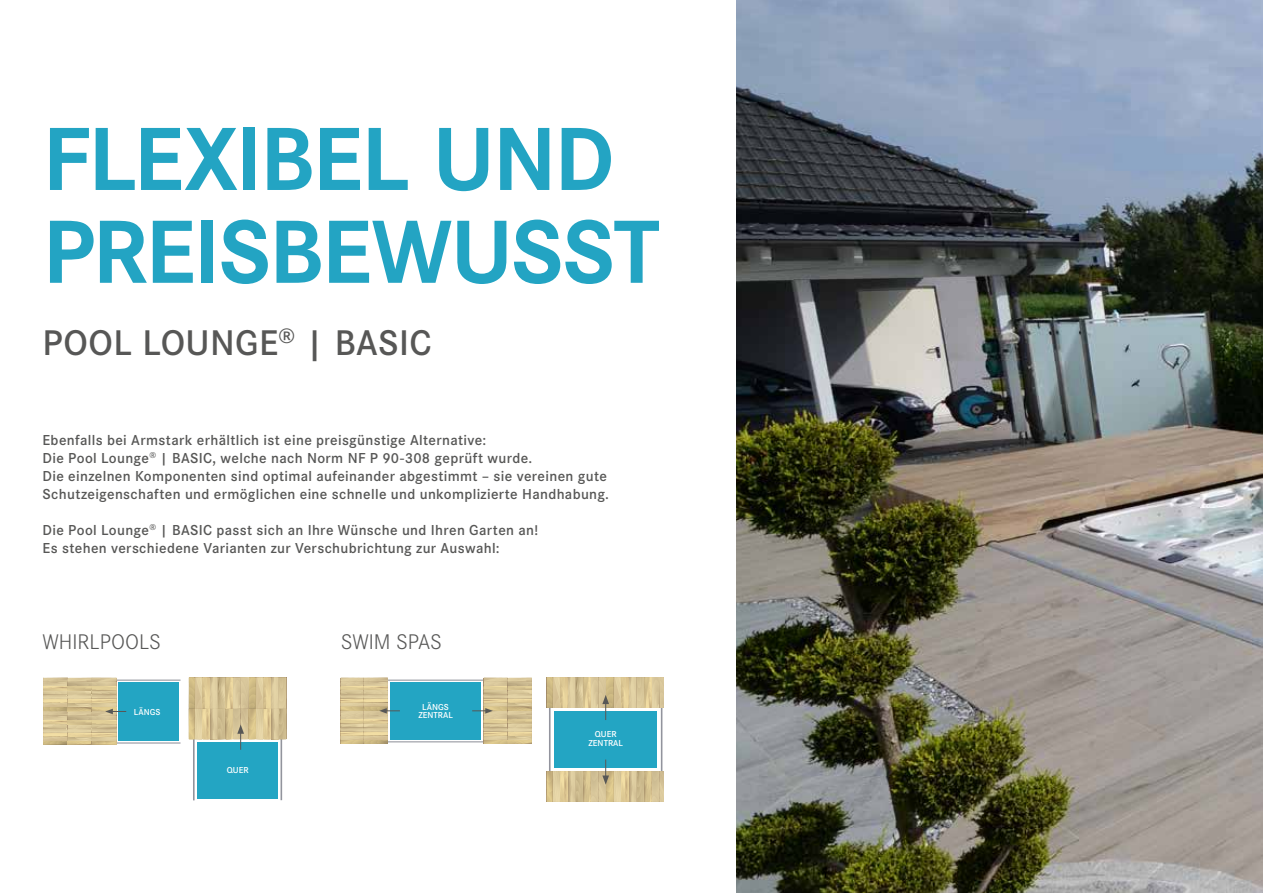
<style>
.page{position:relative;width:1263px;height:893px;background:#fff}
.page>*{position:absolute;margin:0;border:0;box-sizing:border-box;transform-origin:0 0}
.t1{font:700 93px/92.8px "Corporate S";letter-spacing:-.025em;color:#23a4c3}
.t2{font:600 37.05px "Corporate S";letter-spacing:.01em;color:#575756}
.t3{font:300 22.05px "Corporate S";letter-spacing:-.005em;color:#575756}
.t4{font:600 15px/18px "Corporate S";letter-spacing:.025em;color:#575756}
.t5{font:600 9px/8.1px "Corporate S Pro";color:#fff;text-align:center}
</style>
<div class="page">
<img style="left:736px;top:0;width:527px;height:893px">
<hr style="left:48px;top:680px;width:133px;height:1px;background:#92949d">
<hr style="left:45px;top:742px;width:136px;height:1px;background:#92949d">
<div style="left:118px;top:682px;width:61px;height:59px;background:#23a5c3"></div>
<svg style="left:43px;top:678px;width:83px;height:66px"></svg>
<hr style="left:341px;top:680px;width:189px;height:1px;background:#92949d">
<hr style="left:341px;top:741px;width:189px;height:1px;background:#92949d">
<div style="left:391px;top:682px;width:90px;height:58px;background:#23a5c3"></div>
<svg style="left:341px;top:678px;width:59px;height:66px"></svg>
<svg style="left:472px;top:678px;width:60px;height:66px"></svg>
<hr style="left:193px;top:678px;width:2px;height:122px;background:#92949d">
<hr style="left:281px;top:677px;width:1px;height:123px;background:#92949d">
<div style="left:198px;top:742px;width:80px;height:56px;background:#23a5c3"></div>
<svg style="left:189px;top:678px;width:97px;height:72px"></svg>
<hr style="left:549px;top:677px;width:1px;height:123px;background:#92949d">
<hr style="left:661px;top:677px;width:1px;height:123px;background:#92949d">
<div style="left:554px;top:711px;width:103px;height:57px;background:#23a5c3"></div>
<svg style="left:547px;top:677px;width:117px;height:43px"></svg>
<svg style="left:547px;top:759px;width:117px;height:43px"></svg>
<h1 class="t1" style="left:43px;top:110px;width:619px">FLEXIBEL UND<br>PREISBEWUSST</h1>
<h2 class="t2" style="left:43px;top:318px;width:391px">POOL LOUNGE<sup>®</sup> | BASIC</h2>
<p class="t4" style="left:43px;top:430px;width:568px">Ebenfalls bei Armstark erhältlich ist eine preisgünstige Alternative:<br>Die Pool Lounge<sup>®</sup> | BASIC, welche nach Norm NF P 90-308 geprüft wurde.<br>Die einzelnen Komponenten sind optimal aufeinander abgestimmt – sie vereinen gute Schutzeigenschaften und ermöglichen eine schnelle und unkomplizierte Handhabung.</p>
<p class="t4" style="left:43px;top:520px;width:497px">Die Pool Lounge<sup>®</sup> | BASIC passt sich an Ihre Wünsche und Ihren Garten an!<br>Es stehen verschiedene Varianten zur Verschubrichtung zur Auswahl:</p>
<h3 class="t3" style="left:43px;top:627px;width:120px">WHIRLPOOLS</h3>
<h3 class="t3" style="left:341px;top:627px;width:103px">SWIM SPAS</h3>
<p class="t5" style="left:134px;top:707px;width:28px">LÄNGS</p>
<p class="t5" style="left:418px;top:702px;width:36px">LÄNGS<br>ZENTRAL</p>
<p class="t5" style="left:227px;top:765px;width:23px">QUER</p>
<p class="t5" style="left:588px;top:728px;width:36px;line-height:9.1px">QUER<br>ZENTRAL</p>
</div>
